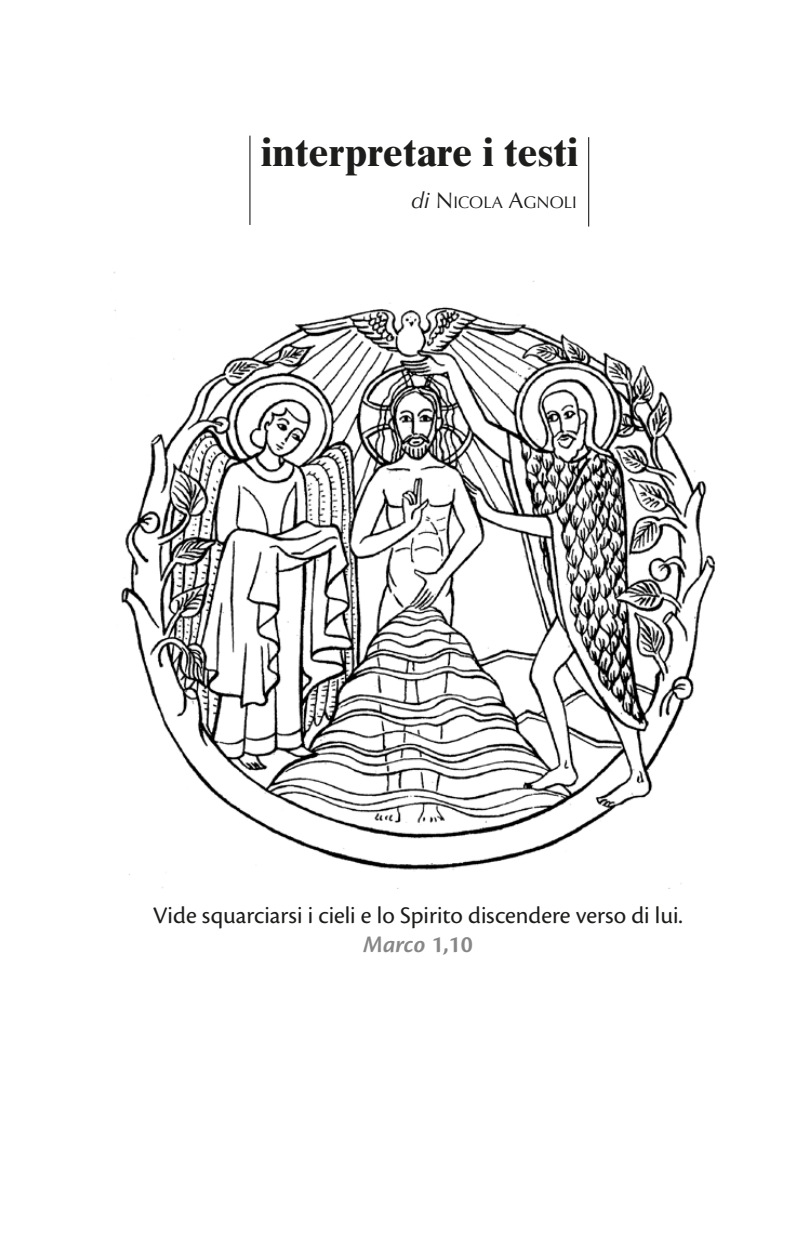
<style>
.page{position:relative;width:804px;height:1238px;background:#fff}
.page>*{position:absolute;margin:0;border:0;box-sizing:border-box;transform-origin:0 0}
.t1{font:700 40.5px "Times Ten";color:#1d1d1b}
.t2{font:24.75px/29.2px "Cronos Pro";color:#1d1d1b;text-align:center}
.t3{font:16.88px "Optima";color:#1d1d1b}
.s1{font-style:italic;font-size:22.5px}
.s2{font-size:22.5px}
.s3{font-weight:600;font-style:italic;color:#878787}
.s4{font-weight:600;color:#878787}
</style>
<div class="page">
<hr style="left:249px;top:136px;width:1px;height:89px;background:#1d1d1b">
<hr style="left:588px;top:137px;width:1px;height:89px;background:#1d1d1b">
<img style="left:113px;top:272px;width:603px;height:616px">
<h1 class="t1" style="left:261px;top:128px;width:318px">interpretare i testi</h1>
<p class="t3" style="left:411px;top:193px;width:167px"><span class="s1">di</span> <span class="s2">N</span>ICOLA <span class="s2">A</span>GNOLI</p>
<p class="t2" style="left:153px;top:900px;width:531px">Vide squarciarsi i cieli e lo Spirito discendere verso di lui.<br><span class="s3">Marco</span> <span class="s4">1,10</span></p>
</div>
